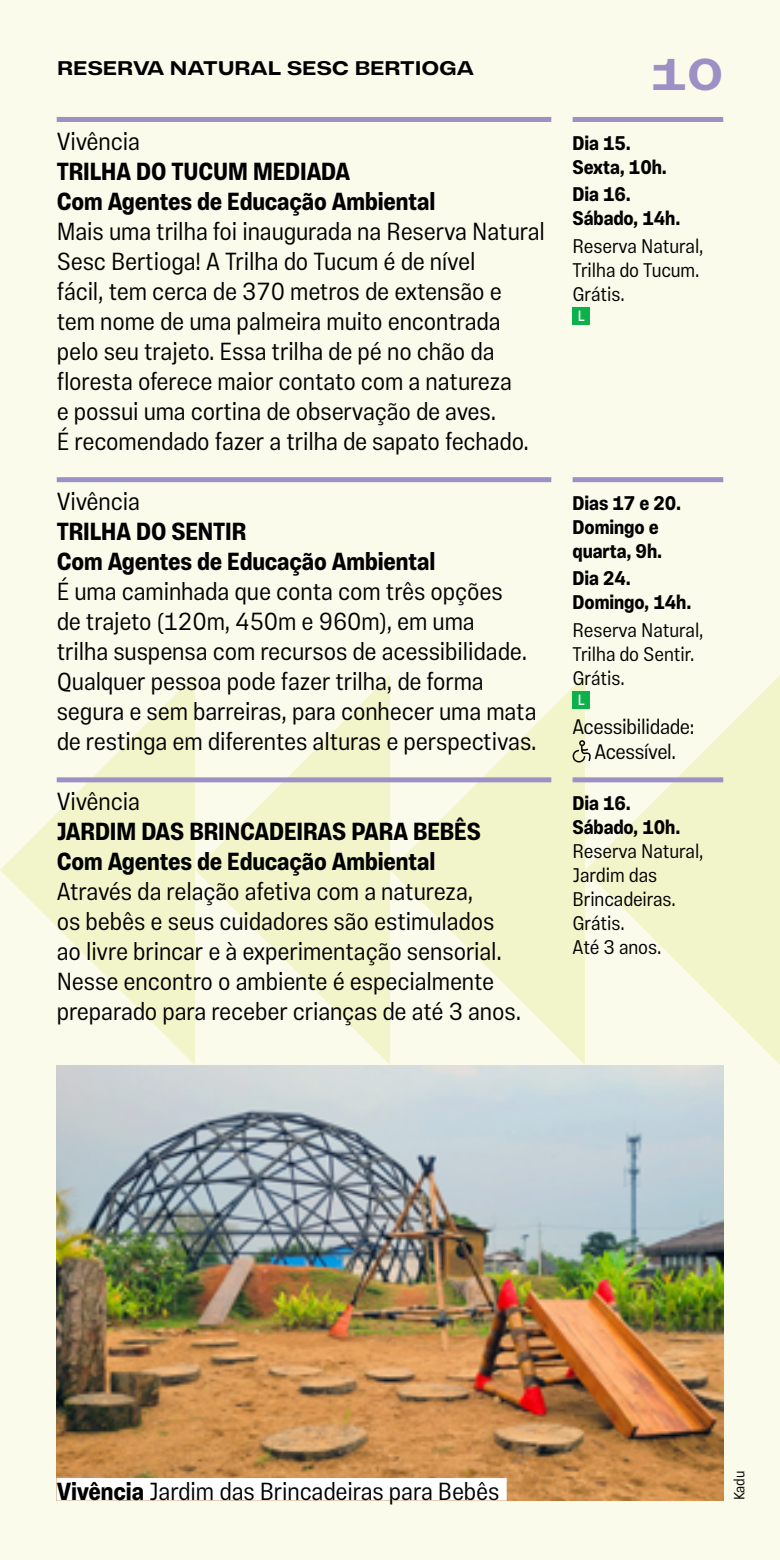
<style>
.page{position:relative;width:780px;height:1560px;background:#fff}
.page>*{position:absolute;margin:0;border:0;box-sizing:border-box;transform-origin:0 0}
.t1{font:700 45px "Vinila Extended";color:#9c90c5}
.t2{font:300 25px/30px "Vinila Condensed";letter-spacing:-.005em;color:#000}
.t3{font:700 25px/30px "Vinila Condensed";letter-spacing:-.005em;color:#000}
.t4{font:300 21.25px/25px "Vinila Condensed";letter-spacing:-.015em;color:#000;text-align:center}
.t5{font:300 20px/24px "Vinila Condensed";letter-spacing:-.005em;color:#000}
.t6{font:700 20px/24px "Vinila Condensed";letter-spacing:-.005em;color:#000}
.t7{font:700 20px "Vinila Extended";letter-spacing:-.005em;color:#000}
.t8{font:300 15px "Vinila Condensed";color:#000}
.t9{font:15px "Vinila Condensed";color:#fff}
.s1{font-weight:700}
</style>
<div class="page">
<div style="left:0;top:0;width:780px;height:1559px;background:#fafbeb"></div>
<svg style="left:390px;top:675px;width:195px;height:390px"></svg>
<svg style="left:0;top:675px;width:195px;height:390px"></svg>
<svg style="left:585px;top:675px;width:195px;height:390px"></svg>
<svg style="left:195px;top:675px;width:195px;height:390px"></svg>
<div style="left:57px;top:117px;width:494px;height:5px;background:#9c90c5"></div>
<div style="left:572px;top:117px;width:151px;height:5px;background:#9c90c5"></div>
<div style="left:572px;top:307px;width:18px;height:18px;background:#0db14b"></div>
<div style="left:57px;top:477px;width:494px;height:5px;background:#9c90c5"></div>
<div style="left:57px;top:777px;width:494px;height:5px;background:#9c90c5"></div>
<div style="left:572px;top:477px;width:151px;height:5px;background:#9c90c5"></div>
<div style="left:572px;top:691px;width:18px;height:18px;background:#0db14b"></div>
<svg style="left:572px;top:740px;width:19px;height:22px"></svg>
<div style="left:572px;top:777px;width:151px;height:5px;background:#9c90c5"></div>
<img style="left:57px;top:1065px;width:666px;height:435px">
<div style="left:57px;top:1477px;width:449px;height:23px;background:#fff"></div>
<p class="t7" style="left:57px;top:56px;width:418px">RESERVA NATURAL SESC BERTIOGA</p>
<h1 class="t1" style="left:650px;top:47px;width:75px">10</h1>
<p class="t2" style="left:57px;top:126px;width:85px">Vivência</p>
<p class="t3" style="left:57px;top:156px;width:380px">TRILHA DO TUCUM MEDIADA<br>Com Agentes de Educação Ambiental</p>
<p class="t2" style="left:57px;top:216px;width:489px">Mais uma trilha foi inaugurada na Reserva Natural Sesc Bertioga! A Trilha do Tucum é de nível<br>fácil, tem cerca de 370 metros de extensão e tem nome de uma palmeira muito encontrada pelo seu trajeto. Essa trilha de pé no chão da floresta oferece maior contato com a natureza<br>e possui uma cortina de observação de aves.<br>É recomendado fazer a trilha de sapato fechado.</p>
<p class="t2" style="left:57px;top:486px;width:85px">Vivência</p>
<p class="t3" style="left:57px;top:516px;width:380px">TRILHA DO SENTIR<br>Com Agentes de Educação Ambiental</p>
<p class="t2" style="left:57px;top:576px;width:481px">É uma caminhada que conta com três opções<br>de trajeto (120m, 450m e 960m), em uma<br>trilha suspensa com recursos de acessibilidade.<br>Qualquer pessoa pode fazer trilha, de forma segura e sem barreiras, para conhecer uma mata de restinga em diferentes alturas e perspectivas.</p>
<p class="t2" style="left:57px;top:786px;width:85px">Vivência</p>
<p class="t3" style="left:57px;top:816px;width:425px">JARDIM DAS BRINCADEIRAS PARA BEBÊS<br>Com Agentes de Educação Ambiental</p>
<p class="t2" style="left:57px;top:876px;width:466px">Através da relação afetiva com a natureza,<br>os bebês e seus cuidadores são estimulados ao livre brincar e à experimentação sensorial.<br>Nesse encontro o ambiente é especialmente preparado para receber crianças de até 3 anos.</p>
<p class="t6" style="left:572px;top:131px;width:96px">Dia 15.<br>Sexta, 10h.</p>
<p class="t6" style="left:572px;top:182px;width:109px">Dia 16.<br>Sábado, 14h.</p>
<p class="t5" style="left:572px;top:233px;width:132px">Reserva Natural,<br>Trilha do Tucum.<br>Grátis.</p>
<p class="t9" style="left:578px;top:307px;width:8px">L</p>
<p class="t6" style="left:572px;top:491px;width:110px">Dias 17 e 20.<br>Domingo e quarta, 9h.</p>
<p class="t6" style="left:572px;top:566px;width:120px">Dia 24.<br>Domingo, 14h.</p>
<p class="t5" style="left:572px;top:617px;width:132px">Reserva Natural,<br>Trilha do Sentir.<br>Grátis.</p>
<p class="t9" style="left:578px;top:691px;width:8px">L</p>
<p class="t4" style="left:572px;top:714px;width:123px">Acessibilidade:<br>Acessível.</p>
<p class="t6" style="left:572px;top:791px;width:109px">Dia 16.<br>Sábado, 10h.</p>
<p class="t5" style="left:572px;top:838px;width:132px">Reserva Natural,<br>Jardim das<br>Brincadeiras.<br>Grátis.<br>Até 3 anos.</p>
<p class="t2" style="left:57px;top:1476px;width:444px"><span class="s1">Vivência</span> Jardim das Brincadeiras para Bebês</p>
<p class="t8" style="left:730px;top:1500px;width:31px;rotate:-90deg">Kadu</p>
</div>
